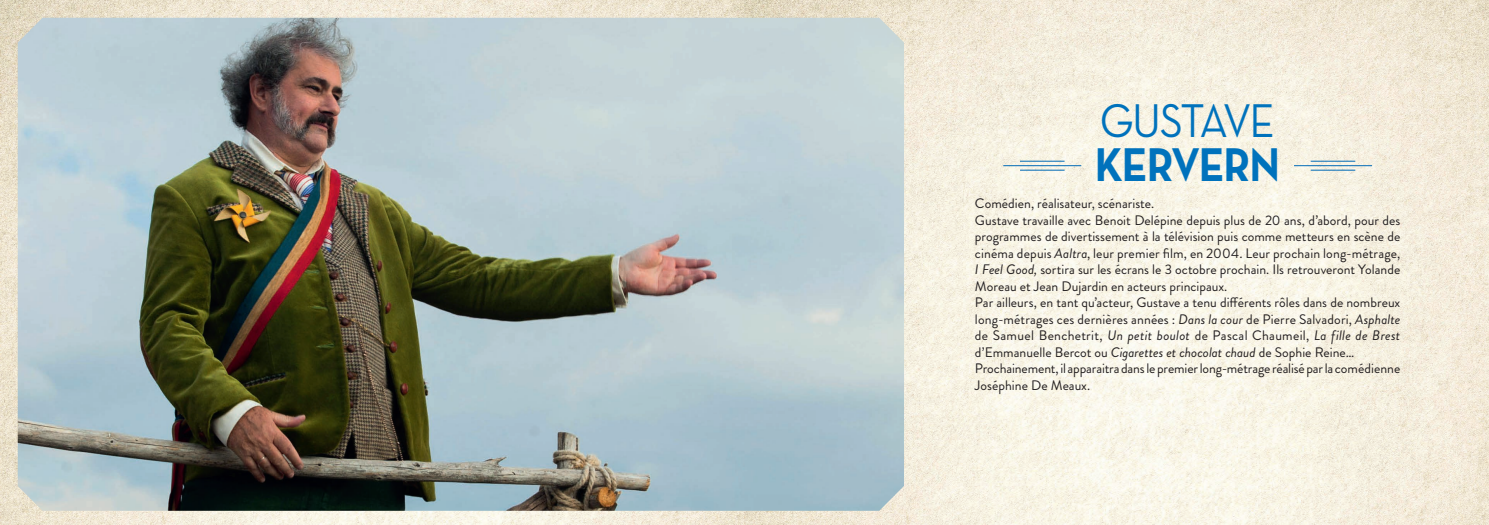
<style>
.page{position:relative;width:1489px;height:525px;background:#fff}
.page>*{position:absolute;margin:0;border:0;box-sizing:border-box;transform-origin:0 0}
.t1{font:48.12px "Neutra Text Book Alt";letter-spacing:-.05em;color:#0072bc;scale:.91 1}
.t2{font:48.12px "Neutra Text Bold Alt";letter-spacing:-.03em;color:#0072bc;scale:.91 1}
.t3{font:13.75px/16.5px "Brandon Grotesque";color:#231f20}
.s1{font-style:italic}
</style>
<div class="page">
<img style="left:0;top:0;width:1488px;height:524px">
<img style="left:18px;top:18px;width:886px;height:492px">
<hr style="left:1003px;top:165px;width:78px;height:1px;background:#016ab6">
<hr style="left:1019px;top:170px;width:45px;height:1px;background:#016ab6">
<hr style="left:1019px;top:161px;width:45px;height:1px;background:#016ab6">
<hr style="left:1293px;top:165px;width:78px;height:1px;background:#016ab6">
<hr style="left:1310px;top:170px;width:45px;height:1px;background:#016ab6">
<hr style="left:1310px;top:161px;width:45px;height:1px;background:#016ab6">
<h1 class="t1" style="left:1100px;top:91px;width:193px">GUSTAVE</h1>
<h1 class="t2" style="left:1094px;top:134px;width:205px">KERVERN</h1>
<p class="t3" style="left:974px;top:195px;width:427px">Comédien, réalisateur, scénariste.<br>Gustave travaille avec Benoit Delépine depuis plus de 20 ans, d’abord, pour des programmes de divertissement à la télévision puis comme metteurs en scène de cinéma depuis <span class="s1">Aaltra</span>, leur premier film, en 2004. Leur prochain long-métrage, <span class="s1">I Feel Good,</span> sortira sur les écrans le 3 octobre prochain. Ils retrouveront Yolande Moreau et Jean Dujardin en acteurs principaux.<br>Par ailleurs, en tant qu’acteur, Gustave a tenu différents rôles dans de nombreux long-métrages ces dernières années : <span class="s1">Dans la cour</span> de Pierre Salvadori, <span class="s1">Asphalte </span>de Samuel Benchetrit, <span class="s1">Un petit boulot</span> de Pascal Chaumeil, <span class="s1">La fille de Brest </span>d’Emmanuelle Bercot ou <span class="s1">Cigarettes et chocolat chaud</span> de Sophie Reine… Prochainement, il apparaitra dans le premier long-métrage réalisé par la comédienne Joséphine De Meaux.</p>
</div>
